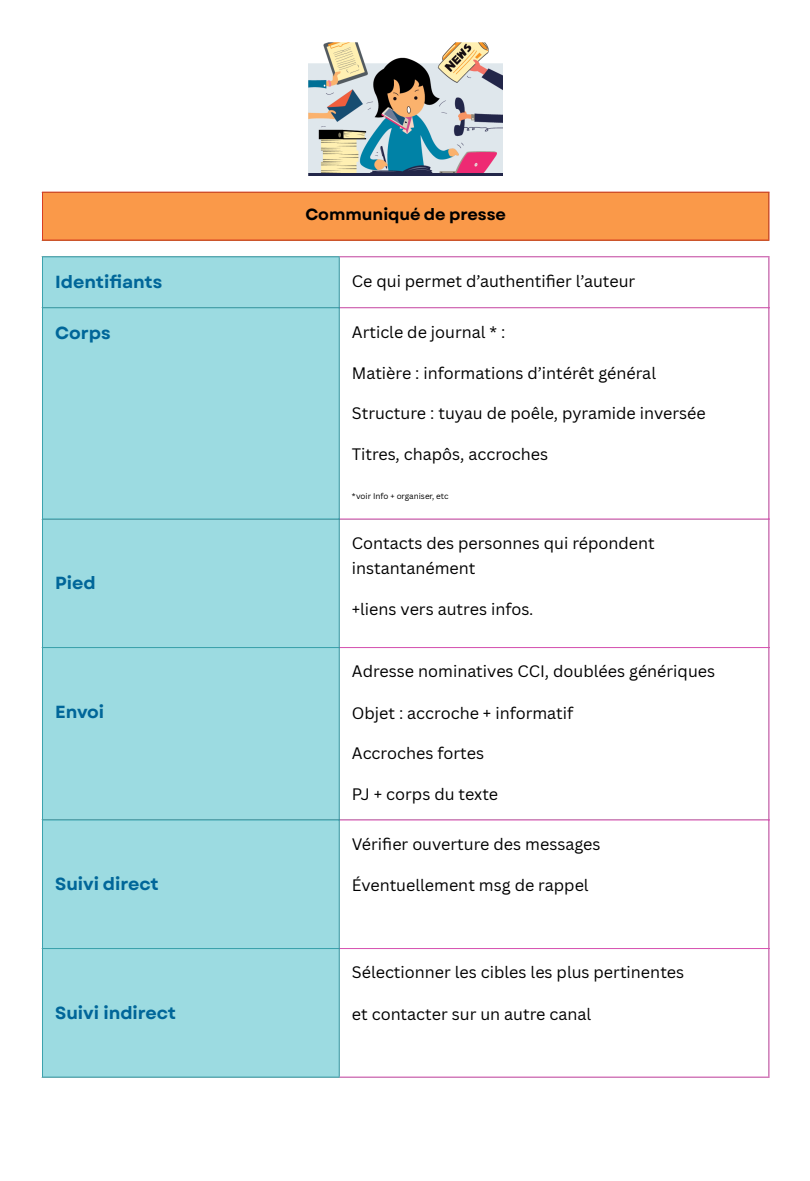
<style>
.page{position:relative;width:810px;height:1181px;background:#fff}
.page>*{position:absolute;margin:0;border:0;box-sizing:border-box;transform-origin:0 0}
.t1{font:700 17.55px "Garet";color:#069}
.t2{font:16.2px/25.2px "Canva Sans";color:#000}
.t3{font:700 16.2px "Garet";color:#000}
.t4{font:8.1px "Canva Sans";color:#000}
</style>
<div class="page">
<img style="left:309px;top:42px;width:194px;height:133px">
<div style="left:42px;top:192px;width:727px;height:48px;background:#fa9949"></div>
<hr style="left:42px;top:193px;width:1px;height:46px;background:#d83e23">
<hr style="left:768px;top:193px;width:1px;height:46px;background:#d83e23">
<hr style="left:42px;top:192px;width:727px;height:1px;background:#d83e23">
<hr style="left:42px;top:239px;width:727px;height:1px;background:#d83e23">
<div style="left:43px;top:257px;width:296px;height:819px;background:#9cdbe1"></div>
<svg style="left:340px;top:257px;width:428px;height:564px"></svg>
<hr style="left:42px;top:257px;width:1px;height:819px;background:#3ba2ad">
<hr style="left:339px;top:257px;width:1px;height:819px;background:#3ba2ad">
<hr style="left:42px;top:256px;width:298px;height:1px;background:#3ba2ad">
<hr style="left:42px;top:307px;width:298px;height:1px;background:#3ba2ad">
<hr style="left:42px;top:518px;width:298px;height:1px;background:#3ba2ad">
<hr style="left:42px;top:647px;width:298px;height:1px;background:#3ba2ad">
<hr style="left:42px;top:819px;width:298px;height:1px;background:#3ba2ad">
<hr style="left:42px;top:948px;width:298px;height:1px;background:#3ba2ad">
<hr style="left:42px;top:1076px;width:298px;height:1px;background:#3ba2ad">
<hr style="left:768px;top:257px;width:1px;height:819px;background:#d854b3">
<hr style="left:340px;top:256px;width:429px;height:1px;background:#d854b3">
<hr style="left:340px;top:307px;width:429px;height:1px;background:#d854b3">
<hr style="left:340px;top:518px;width:429px;height:1px;background:#d854b3">
<hr style="left:340px;top:647px;width:429px;height:1px;background:#d854b3">
<hr style="left:340px;top:819px;width:429px;height:1px;background:#d854b3">
<hr style="left:340px;top:948px;width:429px;height:1px;background:#d854b3">
<hr style="left:340px;top:1076px;width:429px;height:1px;background:#d854b3">
<p class="t3" style="left:305px;top:202px;width:202px">Communiqué de presse</p>
<p class="t1" style="left:55px;top:269px;width:109px">Identifiants</p>
<p class="t2" style="left:352px;top:268px;width:285px">Ce qui permet d’authentifi er l’auteur</p>
<p class="t1" style="left:55px;top:320px;width:57px">Corps</p>
<p class="t2" style="left:352px;top:319px;width:155px">Article de journal * :</p>
<p class="t2" style="left:352px;top:360px;width:306px">Matière : informations d’intérêt général</p>
<p class="t2" style="left:352px;top:400px;width:355px">Structure : tuyau de poêle, pyramide inversée</p>
<p class="t2" style="left:352px;top:441px;width:198px">Titres, chapôs, accroches</p>
<p class="t4" style="left:352px;top:490px;width:98px">*voir Info + organiser, etc</p>
<p class="t1" style="left:55px;top:570px;width:42px">Pied</p>
<p class="t1" style="left:55px;top:699px;width:51px">Envoi</p>
<p class="t1" style="left:55px;top:871px;width:105px">Suivi direct</p>
<p class="t1" style="left:55px;top:1000px;width:122px">Suivi indirect</p>
<p class="t2" style="left:352px;top:530px;width:305px">Contacts des personnes qui répondent instantanément</p>
<p class="t2" style="left:352px;top:595px;width:183px">+liens vers autres infos.</p>
<p class="t2" style="left:352px;top:658px;width:365px">Adresse nominatives CCI, doublées génériques</p>
<p class="t2" style="left:352px;top:700px;width:223px">Objet : accroche + informatif</p>
<p class="t2" style="left:352px;top:740px;width:134px">Accroches fortes</p>
<p class="t2" style="left:352px;top:780px;width:148px">PJ + corps du texte</p>
<p class="t2" style="left:352px;top:831px;width:250px">Vérifi er ouverture des messages</p>
<p class="t2" style="left:352px;top:872px;width:238px">Éventuellement msg de rappel</p>
<p class="t2" style="left:352px;top:959px;width:334px">Sélectionner les cibles les plus pertinentes</p>
<p class="t2" style="left:352px;top:1000px;width:241px">et contacter sur un autre canal</p>
</div>
